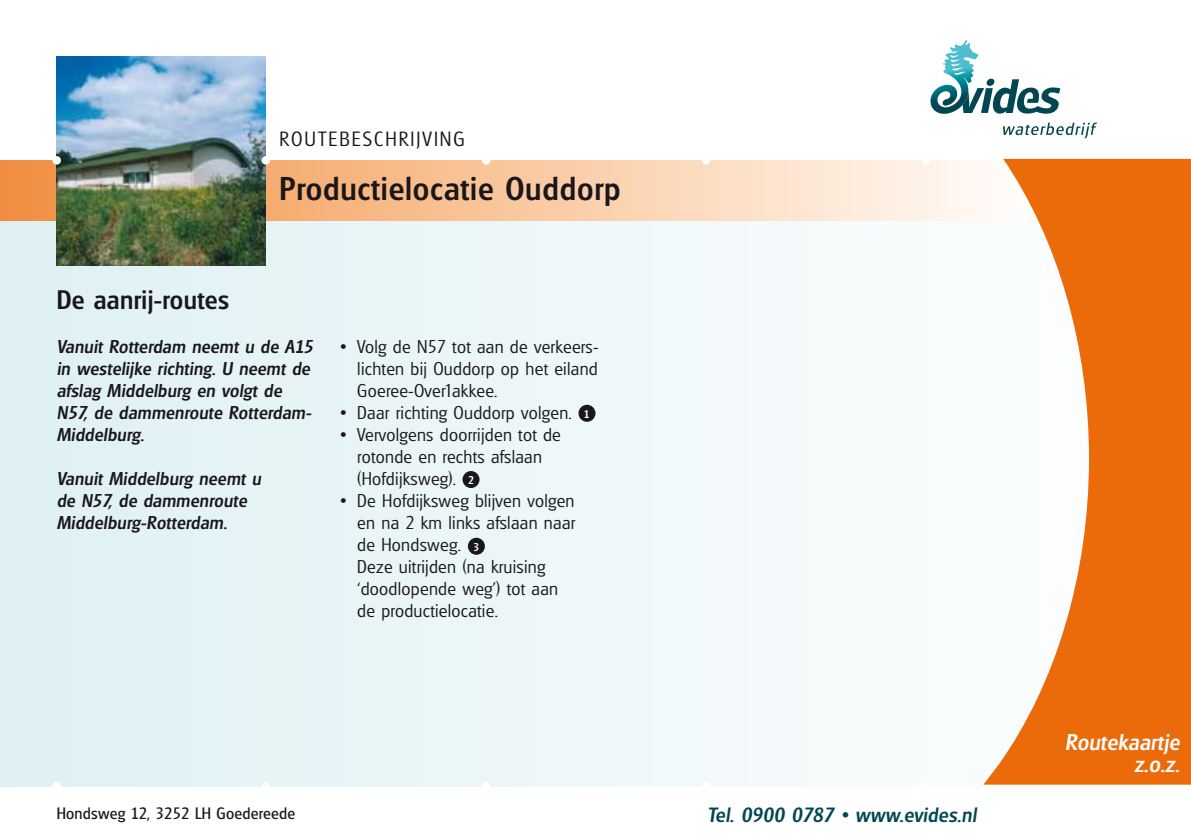
<style>
.page{position:relative;width:1191px;height:840px;background:#fff}
.page>*{position:absolute;margin:0;border:0;box-sizing:border-box;transform-origin:0 0}
.t1{font:500 32px "Glasgow";letter-spacing:.025em;color:#1a171b}
.t2{font:500 26px "Glasgow";letter-spacing:.015em;color:#1a171b}
.t3{font:500 22px/22px "Iglasgow";letter-spacing:.015em;color:#fff;text-align:right}
.t4{font:500 20px "Iglasgow";letter-spacing:.015em;color:#004752}
.t5{font:300 20px "Glasgow";letter-spacing:.1em;color:#1a171b}
.t6{font:300 18px/22px "Glasgow";letter-spacing:.015em;color:#1a171b}
.t7{font:500 18px/22px "Iglasgow";letter-spacing:.015em;color:#1a171b}
.t8{font:16px "Glasgow";letter-spacing:.015em;color:#1a171b}
.t9{font:500 11px "Glasgow";color:#fff}
</style>
<div class="page">
<div style="left:0;top:160px;width:1191px;height:625px;background:linear-gradient(to bottom,#edf6f7,#ecf7f9)"></div>
<svg style="left:0;top:160px;width:983px;height:60px;background:#f9cea9"></svg>
<img style="left:57px;top:57px;width:208px;height:208px">
<div style="left:261px;top:156px;width:9px;height:8px;background:#fff;border-radius:50%"></div>
<div style="left:52px;top:156px;width:9px;height:8px;background:#fff;border-radius:50%"></div>
<div style="left:482px;top:156px;width:8px;height:8px;background:#fff;border-radius:50%"></div>
<div style="left:702px;top:156px;width:8px;height:8px;background:#fff;border-radius:50%"></div>
<div style="left:921px;top:156px;width:9px;height:8px;background:#fff;border-radius:50%"></div>
<div style="left:1130px;top:156px;width:8px;height:8px;background:#fef8f4;border-radius:50%"></div>
<div style="left:261px;top:364px;width:9px;height:9px;background:#eceded;border-radius:50%"></div>
<div style="left:261px;top:781px;width:9px;height:8px;background:#fff;border-radius:50%"></div>
<div style="left:52px;top:781px;width:9px;height:8px;background:#fff;border-radius:50%"></div>
<div style="left:482px;top:781px;width:8px;height:8px;background:#fff;border-radius:50%"></div>
<div style="left:702px;top:781px;width:8px;height:8px;background:#fff;border-radius:50%"></div>
<div style="left:921px;top:781px;width:9px;height:8px;background:#fff;border-radius:50%"></div>
<svg style="left:983px;top:159px;width:208px;height:625px;fill:#eb6b0a"></svg>
<div style="left:578px;top:404px;width:17px;height:17px;background:#1a171b;border-radius:50%"></div>
<div style="left:468px;top:537px;width:17px;height:17px;background:#1a171b;border-radius:50%"></div>
<div style="left:462px;top:470px;width:17px;height:17px;background:#1a171b;border-radius:50%"></div>
<svg style="left:1003px;top:122px;width:94px;height:16px"></svg>
<svg style="left:930px;top:40px;width:130px;height:74px"></svg>
<p class="t5" style="left:279px;top:127px;width:187px">Routebeschrijving</p>
<h1 class="t1" style="left:279px;top:170px;width:343px">Productielocatie Ouddorp</h1>
<h2 class="t2" style="left:57px;top:284px;width:174px">De aanrij-routes</h2>
<p class="t7" style="left:57px;top:335px;width:258px">Vanuit Rotterdam neemt u de A15 in westelijke richting. U neemt de afslag Middelburg en volgt de<br>N57, de dammenroute Rotterdam-<br>Middelburg.</p>
<p class="t7" style="left:57px;top:467px;width:206px">Vanuit Middelburg neemt u de N57, de dammenroute<br>Middelburg-Rotterdam.</p>
<p class="t6" style="left:357px;top:335px;width:243px;text-align:justify;text-indent:-17px">• Volg de N57 tot aan de verkeers&shy;lichten bij Ouddorp op het eiland Goeree-Overflakkee.</p>
<p class="t6" style="left:340px;top:401px;width:233px">• Daar richting Ouddorp volgen.</p>
<p class="t6" style="left:357px;top:423px;width:205px;text-indent:-17px">• Vervolgens doorrijden tot de rotonde en rechts afslaan (Hofdijksweg).</p>
<p class="t6" style="left:357px;top:489px;width:220px;text-indent:-17px">• De Hofdijksweg blijven volgen en na 2 km links afslaan naar de Hondsweg.<br>Deze uitrijden (na kruising ‘doodlopende weg’) tot aan de productielocatie.</p>
<p class="t9" style="left:584px;top:407px;width:7px">1</p>
<p class="t9" style="left:468px;top:473px;width:7px">2</p>
<p class="t9" style="left:473px;top:540px;width:7px">3</p>
<p class="t8" style="left:57px;top:803px;width:240px">Hondsweg 12, 3252 LH Goedereede</p>
<p class="t4" style="left:707px;top:802px;width:270px">Tel. 0900 0787 • www.evides.nl</p>
<p class="t3" style="left:1065px;top:730px;width:116px">Routekaartje z.o.z.</p>
</div>
